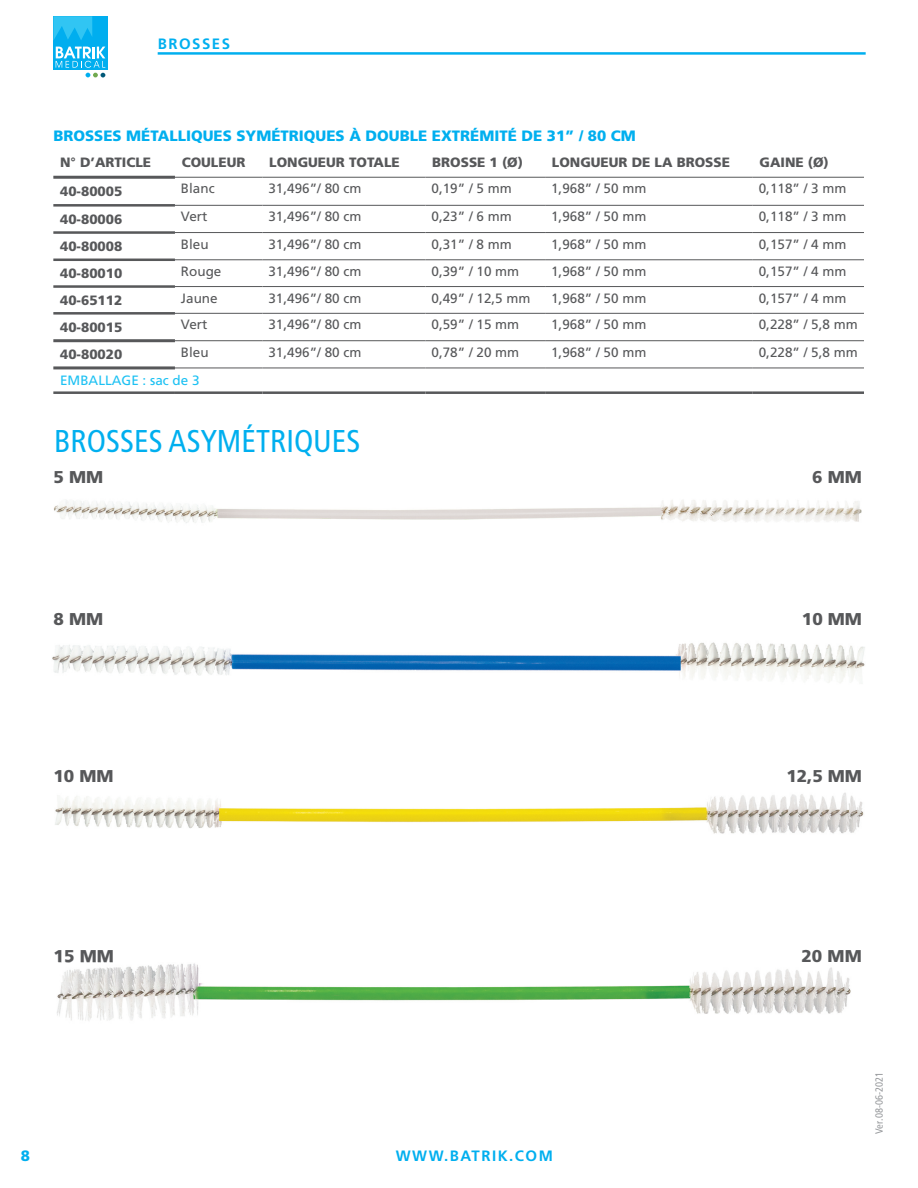
<style>
.page{position:relative;width:918px;height:1188px;background:#fff}
.page>*{position:absolute;margin:0;border:0;box-sizing:border-box;transform-origin:0 0}
.t1{font:condensed 31.5px "Frutiger LT Std";color:#00afef}
.t2{font:900 17.1px "Frutiger LT Std";color:#57585a}
.t3{font:900 15px "Frutiger LT Std";color:#00afef}
.t4{font:700 15px "Frutiger LT Std";letter-spacing:.1em;color:#00afef}
.t5{font:13.5px "Frutiger LT Std";color:#57585a}
.t6{font:900 13.5px "Frutiger LT Std";color:#57585a}
.t7{font:13.5px "Frutiger LT Std";color:#1cc1f3}
.t8{font:condensed 10.5px "Frutiger LT Std";color:#97999c}
</style>
<div class="page">
<div style="left:53px;top:16px;width:55px;height:54px;background:#00aeef"></div>
<svg style="left:56px;top:47px;width:49px;height:30px"></svg>
<svg style="left:53px;top:16px;width:39px;height:24px"></svg>
<div style="left:158px;top:52px;width:708px;height:3px;border:2px solid #00afef"></div>
<hr style="left:53px;top:339px;width:122px;height:3px;background:#57585a">
<hr style="left:53px;top:176px;width:122px;height:3px;background:#57585a">
<hr style="left:53px;top:204px;width:122px;height:3px;background:#57585a">
<hr style="left:175px;top:205px;width:87px;height:1px;background:#57585a">
<hr style="left:262px;top:205px;width:164px;height:1px;background:#57585a">
<hr style="left:53px;top:366px;width:122px;height:3px;background:#57585a">
<hr style="left:175px;top:368px;width:87px;height:1px;background:#57585a">
<hr style="left:262px;top:368px;width:164px;height:1px;background:#57585a">
<hr style="left:426px;top:368px;width:119px;height:1px;background:#57585a">
<hr style="left:545px;top:368px;width:208px;height:1px;background:#57585a">
<hr style="left:53px;top:391px;width:122px;height:3px;background:#57585a">
<hr style="left:175px;top:391px;width:87px;height:3px;background:#57585a">
<hr style="left:262px;top:391px;width:164px;height:3px;background:#57585a">
<hr style="left:426px;top:391px;width:119px;height:3px;background:#57585a">
<hr style="left:545px;top:391px;width:208px;height:3px;background:#57585a">
<hr style="left:753px;top:391px;width:111px;height:3px;background:#57585a">
<hr style="left:426px;top:205px;width:119px;height:1px;background:#57585a">
<hr style="left:175px;top:340px;width:87px;height:1px;background:#57585a">
<hr style="left:262px;top:340px;width:164px;height:1px;background:#57585a">
<hr style="left:426px;top:340px;width:119px;height:1px;background:#57585a">
<hr style="left:545px;top:340px;width:208px;height:1px;background:#57585a">
<hr style="left:753px;top:340px;width:111px;height:1px;background:#57585a">
<hr style="left:545px;top:205px;width:208px;height:1px;background:#57585a">
<hr style="left:175px;top:177px;width:87px;height:1px;background:#57585a">
<hr style="left:262px;top:177px;width:164px;height:1px;background:#57585a">
<hr style="left:426px;top:177px;width:119px;height:1px;background:#57585a">
<hr style="left:545px;top:177px;width:208px;height:1px;background:#57585a">
<hr style="left:753px;top:177px;width:111px;height:1px;background:#57585a">
<hr style="left:753px;top:205px;width:111px;height:1px;background:#57585a">
<hr style="left:53px;top:231px;width:122px;height:3px;background:#57585a">
<hr style="left:175px;top:232px;width:87px;height:1px;background:#57585a">
<hr style="left:262px;top:232px;width:164px;height:1px;background:#57585a">
<hr style="left:426px;top:232px;width:119px;height:1px;background:#57585a">
<hr style="left:545px;top:232px;width:208px;height:1px;background:#57585a">
<hr style="left:753px;top:232px;width:111px;height:1px;background:#57585a">
<hr style="left:53px;top:259px;width:122px;height:2px;background:#57585a">
<hr style="left:175px;top:259px;width:87px;height:1px;background:#57585a">
<hr style="left:262px;top:259px;width:164px;height:1px;background:#57585a">
<hr style="left:426px;top:259px;width:119px;height:1px;background:#57585a">
<hr style="left:545px;top:259px;width:208px;height:1px;background:#57585a">
<hr style="left:753px;top:259px;width:111px;height:1px;background:#57585a">
<hr style="left:53px;top:285px;width:122px;height:3px;background:#57585a">
<hr style="left:175px;top:286px;width:87px;height:1px;background:#57585a">
<hr style="left:262px;top:286px;width:164px;height:1px;background:#57585a">
<hr style="left:426px;top:286px;width:119px;height:1px;background:#57585a">
<hr style="left:545px;top:286px;width:208px;height:1px;background:#57585a">
<hr style="left:753px;top:286px;width:111px;height:1px;background:#57585a">
<hr style="left:53px;top:312px;width:122px;height:3px;background:#57585a">
<hr style="left:175px;top:313px;width:87px;height:1px;background:#57585a">
<hr style="left:262px;top:313px;width:164px;height:1px;background:#57585a">
<hr style="left:426px;top:313px;width:119px;height:1px;background:#57585a">
<hr style="left:545px;top:313px;width:208px;height:1px;background:#57585a">
<hr style="left:753px;top:313px;width:111px;height:1px;background:#57585a">
<hr style="left:753px;top:368px;width:111px;height:1px;background:#57585a">
<img style="left:54px;top:500px;width:808px;height:23px">
<img style="left:52px;top:642px;width:813px;height:41px">
<img style="left:55px;top:793px;width:809px;height:41px">
<img style="left:57px;top:963px;width:794px;height:58px">
<img style="left:58px;top:962px;width:55px;height:1px">
<p class="t4" style="left:158px;top:35px;width:74px">BROSSES</p>
<p class="t3" style="left:53px;top:126px;width:584px">BROSSES MÉTALLIQUES SYMÉTRIQUES À DOUBLE EXTRÉMITÉ DE 31” / 80 CM</p>
<p class="t6" style="left:60px;top:154px;width:93px">N° D’ARTICLE</p>
<p class="t6" style="left:182px;top:154px;width:65px">COULEUR</p>
<p class="t6" style="left:269px;top:154px;width:132px">LONGUEUR TOTALE</p>
<p class="t6" style="left:432px;top:154px;width:92px">BROSSE 1 (Ø)</p>
<p class="t6" style="left:552px;top:154px;width:180px">LONGUEUR DE LA BROSSE</p>
<p class="t6" style="left:760px;top:154px;width:71px">GAINE (Ø)</p>
<p class="t6" style="left:60px;top:183px;width:64px">40-80005</p>
<p class="t5" style="left:181px;top:181px;width:35px">Blanc</p>
<p class="t5" style="left:268px;top:181px;width:95px">31,496”/ 80 cm</p>
<p class="t5" style="left:432px;top:181px;width:82px">0,19” / 5 mm</p>
<p class="t5" style="left:551px;top:181px;width:97px">1,968” / 50 mm</p>
<p class="t5" style="left:759px;top:181px;width:89px">0,118” / 3 mm</p>
<p class="t6" style="left:60px;top:211px;width:64px">40-80006</p>
<p class="t5" style="left:181px;top:209px;width:28px">Vert</p>
<p class="t5" style="left:268px;top:209px;width:95px">31,496”/ 80 cm</p>
<p class="t5" style="left:432px;top:209px;width:82px">0,23” / 6 mm</p>
<p class="t5" style="left:551px;top:209px;width:97px">1,968” / 50 mm</p>
<p class="t5" style="left:759px;top:209px;width:89px">0,118” / 3 mm</p>
<p class="t6" style="left:60px;top:238px;width:64px">40-80008</p>
<p class="t5" style="left:181px;top:236px;width:29px">Bleu</p>
<p class="t5" style="left:268px;top:236px;width:95px">31,496”/ 80 cm</p>
<p class="t5" style="left:432px;top:236px;width:82px">0,31” / 8 mm</p>
<p class="t5" style="left:551px;top:236px;width:97px">1,968” / 50 mm</p>
<p class="t5" style="left:759px;top:236px;width:89px">0,157” / 4 mm</p>
<p class="t6" style="left:60px;top:265px;width:64px">40-80010</p>
<p class="t5" style="left:181px;top:263px;width:42px">Rouge</p>
<p class="t5" style="left:268px;top:263px;width:95px">31,496”/ 80 cm</p>
<p class="t5" style="left:432px;top:263px;width:89px">0,39” / 10 mm</p>
<p class="t5" style="left:551px;top:263px;width:97px">1,968” / 50 mm</p>
<p class="t5" style="left:759px;top:263px;width:89px">0,157” / 4 mm</p>
<p class="t6" style="left:60px;top:292px;width:64px">40-65112</p>
<p class="t5" style="left:181px;top:290px;width:38px">Jaune</p>
<p class="t5" style="left:268px;top:290px;width:95px">31,496”/ 80 cm</p>
<p class="t5" style="left:432px;top:290px;width:101px">0,49” / 12,5 mm</p>
<p class="t5" style="left:551px;top:290px;width:97px">1,968” / 50 mm</p>
<p class="t5" style="left:759px;top:290px;width:89px">0,157” / 4 mm</p>
<p class="t6" style="left:60px;top:319px;width:64px">40-80015</p>
<p class="t5" style="left:181px;top:317px;width:28px">Vert</p>
<p class="t5" style="left:268px;top:317px;width:95px">31,496”/ 80 cm</p>
<p class="t5" style="left:432px;top:317px;width:89px">0,59” / 15 mm</p>
<p class="t5" style="left:551px;top:317px;width:97px">1,968” / 50 mm</p>
<p class="t5" style="left:759px;top:317px;width:101px">0,228” / 5,8 mm</p>
<p class="t6" style="left:60px;top:347px;width:64px">40-80020</p>
<p class="t5" style="left:181px;top:344px;width:29px">Bleu</p>
<p class="t5" style="left:268px;top:344px;width:95px">31,496”/ 80 cm</p>
<p class="t5" style="left:432px;top:344px;width:89px">0,78” / 20 mm</p>
<p class="t5" style="left:551px;top:344px;width:97px">1,968” / 50 mm</p>
<p class="t5" style="left:759px;top:344px;width:101px">0,228” / 5,8 mm</p>
<p class="t7" style="left:60px;top:373px;width:141px">EMBALLAGE : sac de 3</p>
<h1 class="t1" style="left:54px;top:423px;width:308px">BROSSES ASYMÉTRIQUES</h1>
<p class="t2" style="left:53px;top:467px;width:51px">5 MM</p>
<p class="t2" style="left:812px;top:467px;width:51px">6 MM</p>
<p class="t2" style="left:53px;top:608px;width:51px">8 MM</p>
<p class="t2" style="left:802px;top:608px;width:61px">10 MM</p>
<p class="t2" style="left:53px;top:766px;width:62px">10 MM</p>
<p class="t2" style="left:786px;top:766px;width:77px">12,5 MM</p>
<p class="t2" style="left:54px;top:946px;width:62px">15 MM</p>
<p class="t3" style="left:21px;top:1147px;width:11px">8</p>
<p class="t4" style="left:396px;top:1147px;width:159px">WWW.BATRIK.COM</p>
<p class="t2" style="left:801px;top:946px;width:62px">20 MM</p>
<p class="t8" style="left:873px;top:1134px;width:64px;rotate:-90deg">Ver.08-06-2021</p>
</div>
